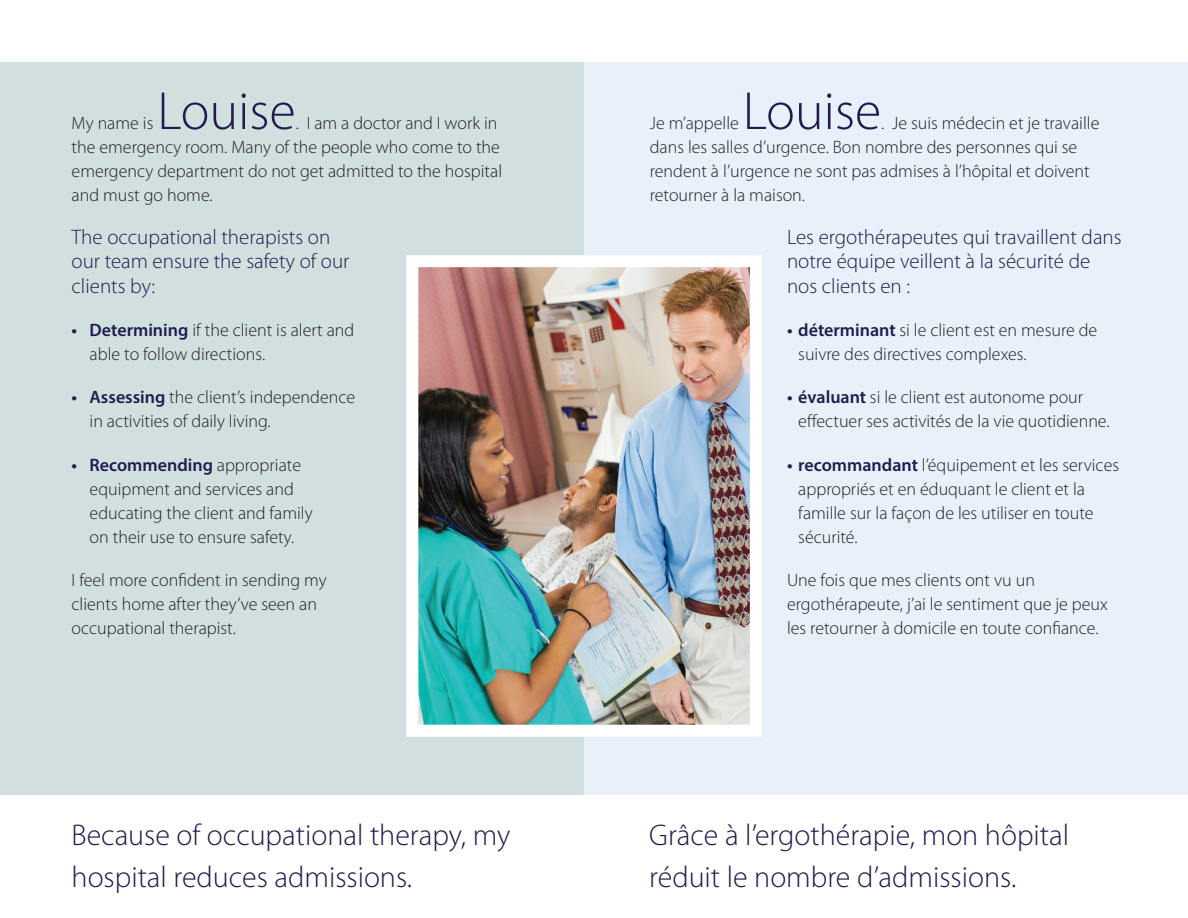
<style>
.page{position:relative;width:1188px;height:918px;background:#fff}
.page>*{position:absolute;margin:0;border:0;box-sizing:border-box;transform-origin:0 0}
.t1{font:300 54px "Myriad Pro";color:#201b50}
.t2{font:300 30px/42px "Myriad Pro";color:#201b50}
.t3{font:300 21px/24px "Myriad Pro";color:#201b50}
.t4{font:300 18px/24px "Myriad Pro";color:#231f20}
.s1{font-weight:600;color:#201b50}
</style>
<div class="page">
<div style="left:581px;top:62px;width:607px;height:732px;background:#e8f1f9"></div>
<div style="left:0;top:62px;width:584px;height:732px;background:#d1e0df"></div>
<img style="left:419px;top:268px;width:330px;height:455px">
<div style="left:406px;top:255px;width:356px;height:481px;border:12px solid #fff"></div>
<p class="t1" style="left:157px;top:81px;width:140px">Louise</p>
<p class="t4" style="left:72px;top:111px;width:432px;text-indent:224px">. I am a doctor and I work in the emergency room. Many of the people who come to the emergency department do not get admitted to the hospital and must go home.</p>
<p class="t3" style="left:72px;top:226px;width:279px">The occupational therapists on our team ensure the safety of our clients by:</p>
<p class="t4" style="left:90px;top:318px;width:266px;text-indent:-18px"><span class="s1">• Determining</span> if the client is alert and able to follow directions.</p>
<p class="t4" style="left:90px;top:386px;width:267px;text-indent:-18px"><span class="s1">• Assessing</span> the client’s independence in activities of daily living.</p>
<p class="t4" style="left:90px;top:453px;width:225px;text-indent:-18px"><span class="s1">• Recommending</span> appropriate equipment and services and educating the client and family on their use to ensure safety.</p>
<p class="t4" style="left:72px;top:568px;width:257px">I feel more confident in sending my clients home after they’ve seen an occupational therapist.</p>
<p class="t4" style="left:72px;top:111px;width:83px">My name is</p>
<p class="t1" style="left:743px;top:81px;width:140px">Louise</p>
<p class="t4" style="left:650px;top:111px;width:91px">Je m’appelle</p>
<p class="t4" style="left:650px;top:111px;width:451px;text-indent:231px">. Je suis médecin et je travaille dans les salles d’urgence. Bon nombre des personnes qui se rendent à l’urgence ne sont pas admises à l’hôpital et doivent retourner à la maison.</p>
<p class="t3" style="left:787px;top:226px;width:336px">Les ergothérapeutes qui travaillent dans notre équipe veillent à la sécurité de nos clients en :</p>
<p class="t4" style="left:798px;top:318px;width:300px;text-indent:-11px"><span class="s1">• déterminant</span> si le client est en mesure de suivre des directives complexes.</p>
<p class="t4" style="left:798px;top:386px;width:313px;text-indent:-11px"><span class="s1">• évaluant</span> si le client est autonome pour effectuer ses activités de la vie quotidienne.</p>
<p class="t4" style="left:798px;top:453px;width:322px;text-indent:-11px"><span class="s1">• recommandant</span> l’équipement et les services appropriés et en éduquant le client et la famille sur la façon de les utiliser en toute sécurité.</p>
<p class="t4" style="left:787px;top:568px;width:322px">Une fois que mes clients ont vu un ergothérapeute, j’ai le sentiment que je peux les retourner à domicile en toute confiance.</p>
<p class="t2" style="left:72px;top:814px;width:440px">Because of occupational therapy, my hospital reduces admissions.</p>
<p class="t2" style="left:649px;top:814px;width:421px">Grâce à l’ergothérapie, mon hôpital réduit le nombre d’admissions.</p>
</div>
